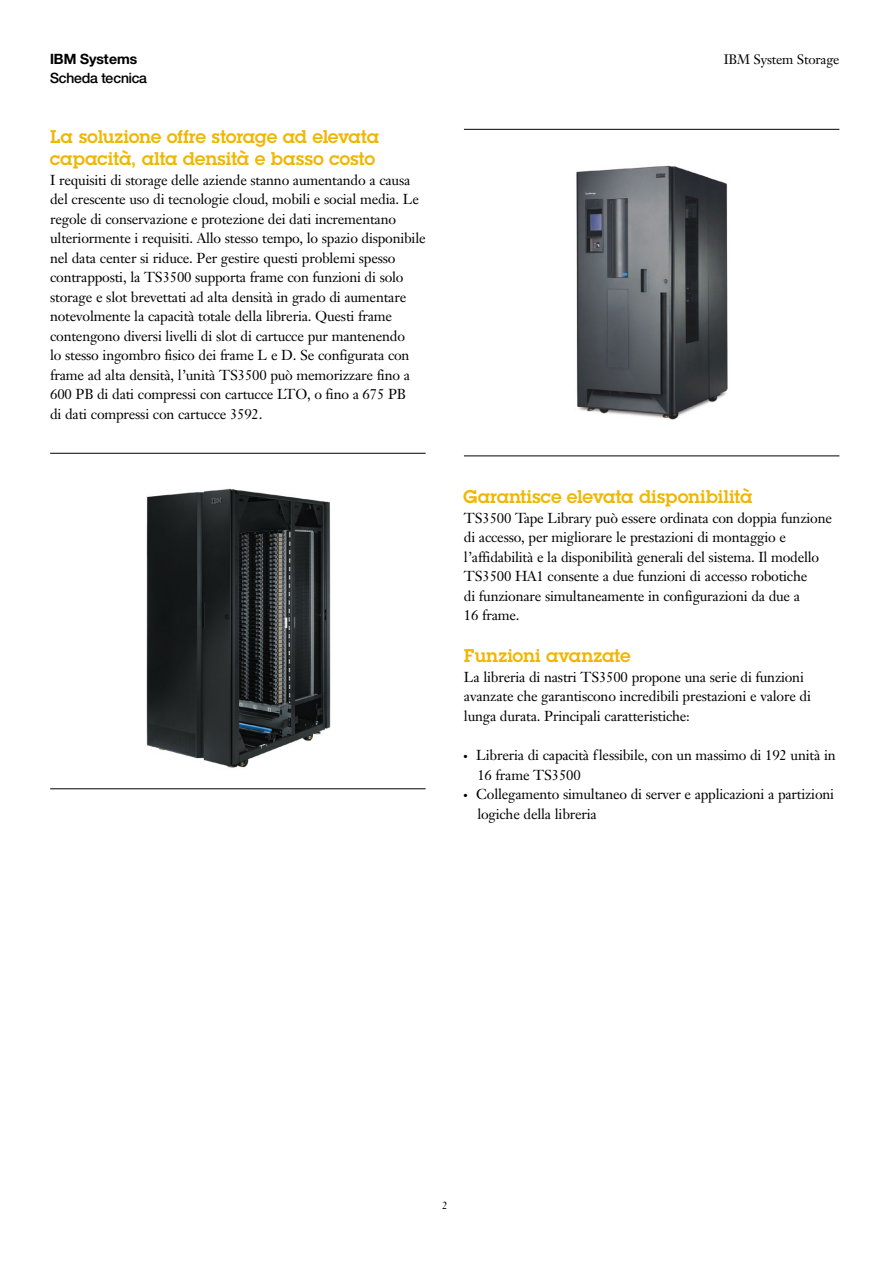
<style>
.page{position:relative;width:893px;height:1263px;background:#fff}
.page>*{position:absolute;margin:0;border:0;box-sizing:border-box;transform-origin:0 0}
.t1{font:600 18px/22.5px "Lubalinfor IBM";color:#f0b600}
.t2{font:14.25px/19.5px "Janson Text LT Pro";letter-spacing:-.015em;color:#000}
.t3{font:500 14.25px "Helv Neuefor IBM";letter-spacing:-.01em;color:#000}
.t4{font:700 14.25px "Helv Neuefor IBM";color:#000}
.t5{font:13.5px "Janson Text LT Pro";letter-spacing:-.015em;color:#000}
.t6{font:10.5px "Janson Text LT Pro";color:#000}
</style>
<div class="page">
<hr style="left:464px;top:129px;width:375px;height:1px;background:#000">
<hr style="left:464px;top:455px;width:375px;height:1px;background:#000">
<img style="left:576px;top:165px;width:152px;height:255px">
<img style="left:146px;top:488px;width:185px;height:280px">
<hr style="left:50px;top:453px;width:376px;height:1px;background:#000">
<hr style="left:50px;top:788px;width:376px;height:1px;background:#000">
<p class="t4" style="left:50px;top:50px;width:89px">IBM Systems</p>
<p class="t5" style="left:724px;top:51px;width:117px">IBM System Storage</p>
<p class="t3" style="left:50px;top:70px;width:99px">Scheda tecnica</p>
<h2 class="t1" style="left:50px;top:125px;width:330px">La soluzione offre storage ad elevata capacità, alta densità e basso costo</h2>
<p class="t2" style="left:50px;top:170px;width:377px">I requisiti di storage delle aziende stanno aumentando a causa del crescente uso di tecnologie cloud, mobili e social media. Le regole di conservazione e protezione dei dati incrementano ulteriormente i requisiti. Allo stesso tempo, lo spazio disponibile nel data center si riduce. Per gestire questi problemi spesso contrapposti, la TS3500 supporta frame con funzioni di solo storage e slot brevettati ad alta densità in grado di aumentare notevolmente la capacità totale della libreria. Questi frame contengono diversi livelli di slot di cartucce pur mantenendo<br>lo stesso ingombro fisico dei frame L e D. Se configurata con frame ad alta densità, l’unità TS3500 può memorizzare fino a 600 PB di dati compressi con cartucce LTO, o fino a 675 PB<br>di dati compressi con cartucce 3592.</p>
<h2 class="t1" style="left:464px;top:485px;width:290px">Garantisce elevata disponibilità</h2>
<p class="t2" style="left:464px;top:508px;width:370px">TS3500 Tape Library può essere ordinata con doppia funzione di accesso, per migliorare le prestazioni di montaggio e l’affidabilità e la disponibilità generali del sistema. Il modello TS3500 HA1 consente a due funzioni di accesso robotiche<br>di funzionare simultaneamente in configurazioni da due a<br>16 frame.</p>
<h2 class="t1" style="left:464px;top:644px;width:168px">Funzioni avanzate</h2>
<p class="t2" style="left:464px;top:667px;width:349px">La libreria di nastri TS3500 propone una serie di funzioni avanzate che garantiscono incredibili prestazioni e valore di lunga durata. Principali caratteristiche:</p>
<p class="t2" style="left:476px;top:745px;width:361px">Libreria di capacità flessibile, con un massimo di 192 unità in 16 frame TS3500<br>Collegamento simultaneo di server e applicazioni a partizioni logiche della libreria</p>
<p class="t6" style="left:442px;top:1199px;width:7px">2</p>
</div>
